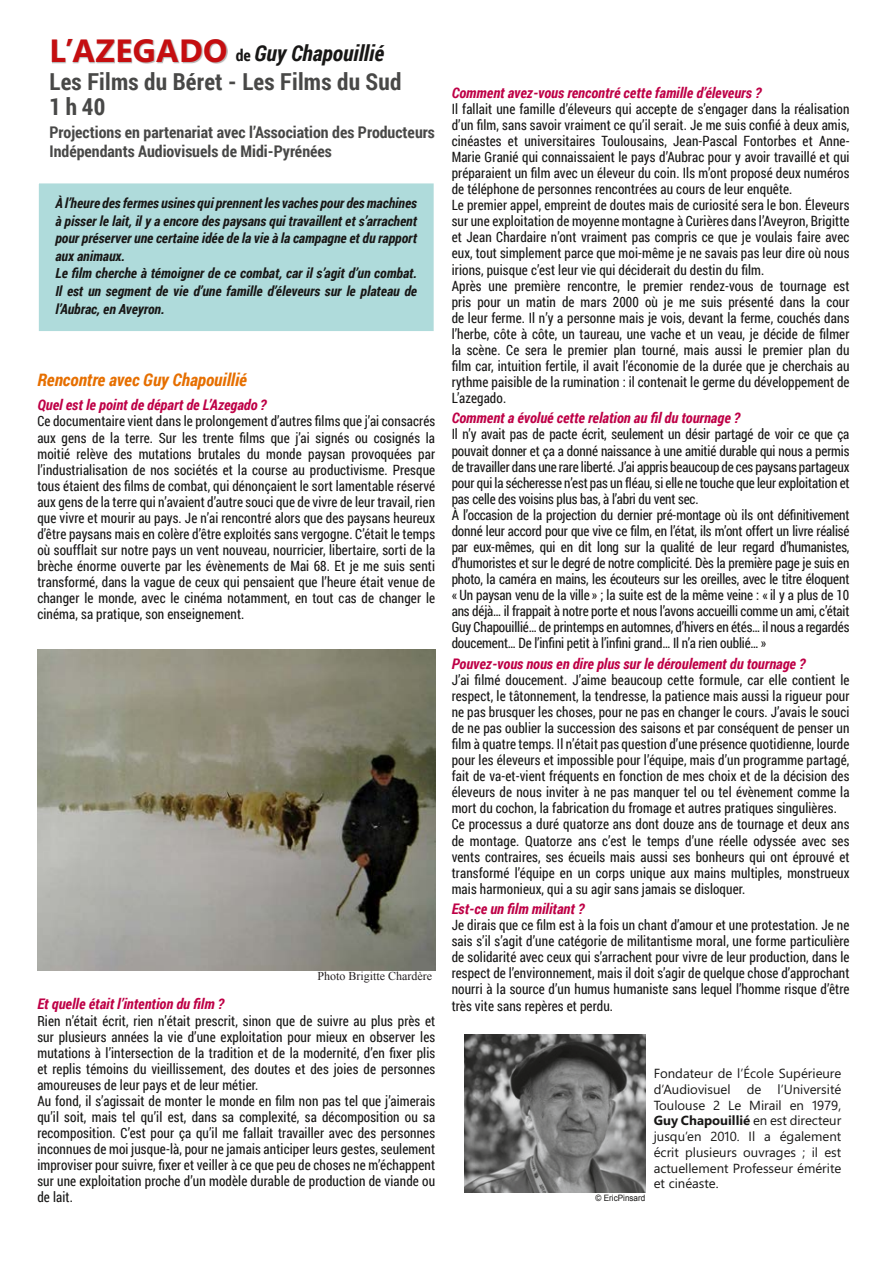
<style>
.page{position:relative;width:893px;height:1263px;background:#fff}
.page>*{position:absolute;margin:0;border:0;box-sizing:border-box;transform-origin:0 0}
.t1{font:700 32.1px "Segoe WP";letter-spacing:.01em;color:#c50e10}
.t2{font:700 23.4px/24.9px "Roboto Condensed";letter-spacing:.01em;color:#484847}
.t3{font:italic 700 21.9px "Roboto Condensed";color:#181716}
.t4{font:italic 700 17.55px "Roboto Condensed";color:#e66f00}
.t5{font:700 16.05px/19.4px "Roboto Condensed";color:#484847}
.t6{font:italic 700 14.55px "Roboto Condensed";color:#be0046}
.t7{font:14.25px/16px "Roboto Condensed";letter-spacing:.01em;color:#181716;scale:.93 1}
.t8{font:14.25px/16px "Roboto Condensed";letter-spacing:-.01em;color:#181716;scale:.93 1}
.t9{font:italic 700 13.95px/17.5px "Roboto Condensed";color:#181716}
.t10{font:13.2px/15.8px "Segoe WP";color:#181716;text-align:justify}
.t11{font:12px "Times New Roman";color:#231f20}
.t12{font:8.7px "Arial";color:#181716;scale:.93 1}
.s1{font-style:normal;font-size:16.05px}
.s2{font-weight:700}
</style>
<div class="page">
<div style="left:38px;top:183px;width:396px;height:148px;background:#afdbdb"></div>
<img style="left:37px;top:649px;width:398px;height:321px">
<img style="left:465px;top:1034px;width:180px;height:158px">
<img style="left:53px;top:39px;width:175px;height:24px">
<h1 class="t1" style="left:50px;top:28px;width:179px">L’AZEGADO</h1>
<h3 class="t3" style="left:236px;top:38px;width:150px"><span class="s1">de</span> Guy Chapouillié</h3>
<h2 class="t2" style="left:50px;top:68px;width:353px">Les Films du Béret - Les Films du Sud<br>1 h 40</h2>
<p class="t5" style="left:50px;top:122px;width:387px">Projections en partenariat avec l’Association des Producteurs<br>Indépendants Audiovisuels de Midi-Pyrénées</p>
<p class="t9" style="left:55px;top:194px;width:363px">À l’heure des fermes usines qui prennent les vaches pour des machines à pisser le lait, il y a encore des paysans qui travaillent et s’arrachent pour préserver une certaine idée de la vie à la campagne et du rapport aux animaux.<br>Le film cherche à témoigner de ce combat, car il s’agit d’un combat.<br>Il est un segment de vie d’une famille d’éleveurs sur le plateau de l’Aubrac, en Aveyron.</p>
<p class="t4" style="left:37px;top:368px;width:211px">Rencontre avec Guy Chapouillié</p>
<p class="t6" style="left:37px;top:395px;width:231px">Quel est le point de départ de L’Azegado ?</p>
<p class="t7" style="left:37px;top:413px;width:429px;text-align:justify">Ce documentaire vient dans le prolongement d’autres films que j’ai consacrés aux gens de la terre. Sur les trente films que j’ai signés ou cosignés la moitié relève des mutations brutales du monde paysan provoquées par l’industrialisation de nos sociétés et la course au productivisme. Presque tous étaient des films de combat, qui dénonçaient le sort lamentable réservé aux gens de la terre qui n’avaient d’autre souci que de vivre de leur travail, rien que vivre et mourir au pays. Je n’ai rencontré alors que des paysans heureux d’être paysans mais en colère d’être exploités sans vergogne. C’était le temps où soufflait sur notre pays un vent nouveau, nourricier, libertaire, sorti de la brèche énorme ouverte par les évènements de Mai 68. Et je me suis senti transformé, dans la vague de ceux qui pensaient que l’heure était venue de changer le monde, avec le cinéma notamment, en tout cas de changer le cinéma, sa pratique, son enseignement.</p>
<p class="t11" style="left:317px;top:967px;width:116px">Photo Brigitte Chardère</p>
<p class="t12" style="left:371px;top:970px;width:71px">© LesFilmsduSud</p>
<p class="t6" style="left:37px;top:994px;width:188px">Et quelle était l’intention du film ?</p>
<p class="t7" style="left:37px;top:1012px;width:429px">Rien n’était écrit, rien n’était prescrit, sinon que de suivre au plus près et sur plusieurs années la vie d’une exploitation pour mieux en observer les mutations à l’intersection de la tradition et de la modernité, d’en fixer plis et replis témoins du vieillissement, des doutes et des joies de personnes amoureuses de leur pays et de leur métier.<br>Au fond, il s’agissait de monter le monde en film non pas tel que j’aimerais qu’il soit, mais tel qu’il est, dans sa complexité, sa décomposition ou sa recomposition. C’est pour ça qu’il me fallait travailler avec des personnes inconnues de moi jusque-là, pour ne jamais anticiper leurs gestes, seulement improviser pour suivre, fixer et veiller à ce que peu de choses ne m’échappent sur une exploitation proche d’un modèle durable de production de viande ou de lait.</p>
<p class="t6" style="left:452px;top:82px;width:311px">Comment avez-vous rencontré cette famille d’éleveurs ?</p>
<p class="t7" style="left:452px;top:100px;width:429px">Il fallait une famille d’éleveurs qui accepte de s’engager dans la réalisation d’un film, sans savoir vraiment ce qu’il serait. Je me suis confié à deux amis, cinéastes et universitaires Toulousains, Jean-Pascal Fontorbes et Anne-Marie Granié qui connaissaient le pays d’Aubrac pour y avoir travaillé et qui préparaient un film avec un éleveur du coin. Ils m’ont proposé deux numéros de téléphone de personnes rencontrées au cours de leur enquête.<br>Le premier appel, empreint de doutes mais de curiosité sera le bon. Éleveurs sur une exploitation de moyenne montagne à Curières dans l’Aveyron, Brigitte et Jean Chardaire n’ont vraiment pas compris ce que je voulais faire avec eux, tout simplement parce que moi-même je ne savais pas leur dire où nous irions, puisque c’est leur vie qui déciderait du destin du film.<br>Après une première rencontre, le premier rendez-vous de tournage est pris pour un matin de mars 2000 où je me suis présenté dans la cour de leur ferme. Il n’y a personne mais je vois, devant la ferme, couchés dans l’herbe, côte à côte, un taureau, une vache et un veau, je décide de filmer la scène. Ce sera le premier plan tourné, mais aussi le premier plan du film car, intuition fertile, il avait l’économie de la durée que je cherchais au rythme paisible de la rumination : il contenait le germe du développement de L’azegado.</p>
<p class="t6" style="left:452px;top:408px;width:290px">Comment a évolué cette relation au fil du tournage ?</p>
<p class="t8" style="left:452px;top:426px;width:429px">Il n’y avait pas de pacte écrit, seulement un désir partagé de voir ce que ça pouvait donner et ça a donné naissance à une amitié durable qui nous a permis de travailler dans une rare liberté. J’ai appris beaucoup de ces paysans partageux pour qui la sécheresse n’est pas un fléau, si elle ne touche que leur exploitation et pas celle des voisins plus bas, à l’abri du vent sec.<br>À l’occasion de la projection du dernier pré-montage où ils ont définitivement donné leur accord pour que vive ce film, en l’état, ils m’ont offert un livre réalisé par eux-mêmes, qui en dit long sur la qualité de leur regard d’humanistes, d’humoristes et sur le degré de notre complicité. Dès la première page je suis en photo, la caméra en mains, les écouteurs sur les oreilles, avec le titre éloquent « Un paysan venu de la ville » ; la suite est de la même veine : « il y a plus de 10 ans déjà… il frappait à notre porte et nous l’avons accueilli comme un ami, c’était Guy Chapouillié… de printemps en automnes, d’hivers en étés… il nous a regardés doucement… De l’infini petit à l’infini grand… Il n’a rien oublié… »</p>
<p class="t6" style="left:452px;top:653px;width:355px">Pouvez-vous nous en dire plus sur le déroulement du tournage ?</p>
<p class="t7" style="left:452px;top:671px;width:429px">J’ai filmé doucement. J’aime beaucoup cette formule, car elle contient le respect, le tâtonnement, la tendresse, la patience mais aussi la rigueur pour ne pas brusquer les choses, pour ne pas en changer le cours. J’avais le souci de ne pas oublier la succession des saisons et par conséquent de penser un film à quatre temps. Il n’était pas question d’une présence quotidienne, lourde pour les éleveurs et impossible pour l’équipe, mais d’un programme partagé, fait de va-et-vient fréquents en fonction de mes choix et de la décision des éleveurs de nous inviter à ne pas manquer tel ou tel évènement comme la mort du cochon, la fabrication du fromage et autres pratiques singulières.<br>Ce processus a duré quatorze ans dont douze ans de tournage et deux ans de montage. Quatorze ans c’est le temps d’une réelle odyssée avec ses vents contraires, ses écueils mais aussi ses bonheurs qui ont éprouvé et transformé l’équipe en un corps unique aux mains multiples, monstrueux mais harmonieux, qui a su agir sans jamais se disloquer.</p>
<p class="t6" style="left:452px;top:899px;width:134px">Est-ce un film militant ?</p>
<p class="t7" style="left:452px;top:916px;width:429px;text-align:justify">Je dirais que ce film est à la fois un chant d’amour et une protestation. Je ne sais s’il s’agit d’une catégorie de militantisme moral, une forme particulière de solidarité avec ceux qui s’arrachent pour vivre de leur production, dans le respect de l’environnement, mais il doit s’agir de quelque chose d’approchant nourri à la source d’un humus humaniste sans lequel l’homme risque d’être très vite sans repères et perdu.</p>
<p class="t10" style="left:654px;top:1065px;width:189px">Fondateur de l’École Supérieure d’Audiovisuel de l’Université Toulouse 2 Le Mirail en 1979, <span class="s2">Guy Chapouillié</span> en est directeur jusqu’en 2010. Il a également écrit plusieurs ouvrages ; il est actuellement Professeur émérite et cinéaste.</p>
<p class="t12" style="left:595px;top:1192px;width:55px">© EricPinsard</p>
</div>
